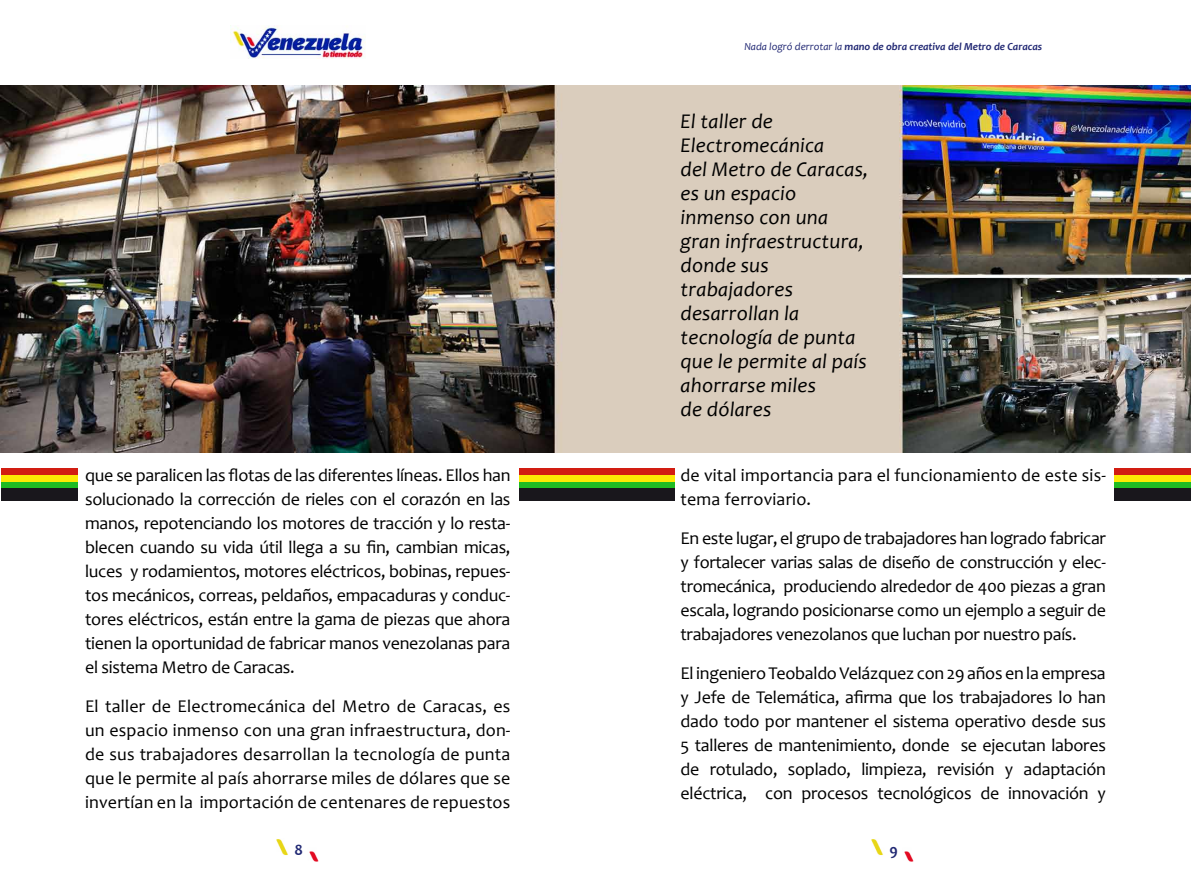
<style>
.page{position:relative;width:1191px;height:893px;background:#fff}
.page>*{position:absolute;margin:0;border:0;box-sizing:border-box;transform-origin:0 0}
.t1{font:italic 21px/24px "Candara";letter-spacing:.01em;color:#000}
.t2{font:18px/24px "Candara";letter-spacing:-.015em;color:#000;text-align:justify}
.t3{font:18px/24px "Candara";letter-spacing:.01em;color:#000}
.t4{font:700 15.75px "Candara";color:#202873}
.t5{font:italic 700 10.8px "Candara";color:#222974}
.s1{font-weight:400}
</style>
<div class="page">
<img style="left:277px;top:839px;width:41px;height:23px">
<img style="left:872px;top:839px;width:41px;height:23px">
<img style="left:230px;top:26px;width:135px;height:33px">
<img style="left:0;top:85px;width:1191px;height:368px">
<div style="left:1px;top:468px;width:77px;height:7px;background:#d21d12"></div>
<div style="left:1px;top:475px;width:77px;height:7px;background:#fcea04"></div>
<div style="left:1px;top:482px;width:77px;height:7px;background:#1fbc23"></div>
<div style="left:1px;top:489px;width:77px;height:12px;background:#19171c"></div>
<div style="left:1114px;top:468px;width:77px;height:7px;background:#d21d12"></div>
<div style="left:1114px;top:475px;width:77px;height:7px;background:#fcea04"></div>
<div style="left:1114px;top:482px;width:77px;height:7px;background:#1fbc23"></div>
<div style="left:1114px;top:489px;width:77px;height:12px;background:#19171c"></div>
<div style="left:519px;top:468px;width:155px;height:7px;background:#d21d12"></div>
<div style="left:519px;top:475px;width:155px;height:7px;background:#fcea04"></div>
<div style="left:519px;top:482px;width:155px;height:7px;background:#1fbc23"></div>
<div style="left:519px;top:489px;width:155px;height:12px;background:#19171c"></div>
<p class="t5" style="left:744px;top:40px;width:299px"><span class="s1">Nada logró derrotar la</span> mano de obra creativa del Metro de Caracas</p>
<p class="t2" style="left:85px;top:463px;width:427px">que se paralicen las flotas de las diferentes líneas. Ellos han solucionado la corrección de rieles con el corazón en las manos, repotenciando los motores de tracción y lo resta&shy;blecen cuando su vida útil llega a su fin, cambian micas, luces y rodamientos, motores eléctricos, bobinas, repues&shy;tos mecánicos, correas, peldaños, empacaduras y conduc&shy;tores eléctricos, están entre la gama de piezas que ahora tienen la oportunidad de fabricar manos venezolanas para el sistema Metro de Caracas.</p>
<p class="t2" style="left:85px;top:694px;width:427px">El taller de Electromecánica del Metro de Caracas, es un espacio inmenso con una gran infraestructura, don&shy;de sus trabajadores desarrollan la tecnología de punta que le permite al país ahorrarse miles de dólares que se invertían en la importación de centenares de repuestos</p>
<p class="t1" style="left:680px;top:109px;width:189px">El taller de<br>Electromecánica<br>del Metro de Caracas, es un espacio inmenso con una gran infraestructura, donde sus trabajadores desarrollan la tecnología de punta que le permite al país ahorrarse miles<br>de dólares</p>
<p class="t3" style="left:680px;top:463px;width:427px">de vital importancia para el funcionamiento de este sis&shy;tema ferroviario.</p>
<p class="t2" style="left:680px;top:526px;width:427px">En este lugar, el grupo de trabajadores han logrado fabricar y fortalecer varias salas de diseño de construcción y elec&shy;tromecánica, produciendo alrededor de 400 piezas a gran escala, logrando posicionarse como un ejemplo a seguir de trabajadores venezolanos que luchan por nuestro país.</p>
<p class="t2" style="left:680px;top:661px;width:427px">El ingeniero Teobaldo Velázquez con 29 años en la empresa y Jefe de Telemática, afirma que los trabajadores lo han dado todo por mantener el sistema operativo desde sus 5 talleres de mantenimiento, donde se ejecutan labores de rotulado, soplado, limpieza, revisión y adaptación eléctrica, con procesos tecnológicos de innovación y</p>
<p class="t4" style="left:294px;top:840px;width:10px">8</p>
<p class="t4" style="left:889px;top:840px;width:10px">9</p>
</div>
